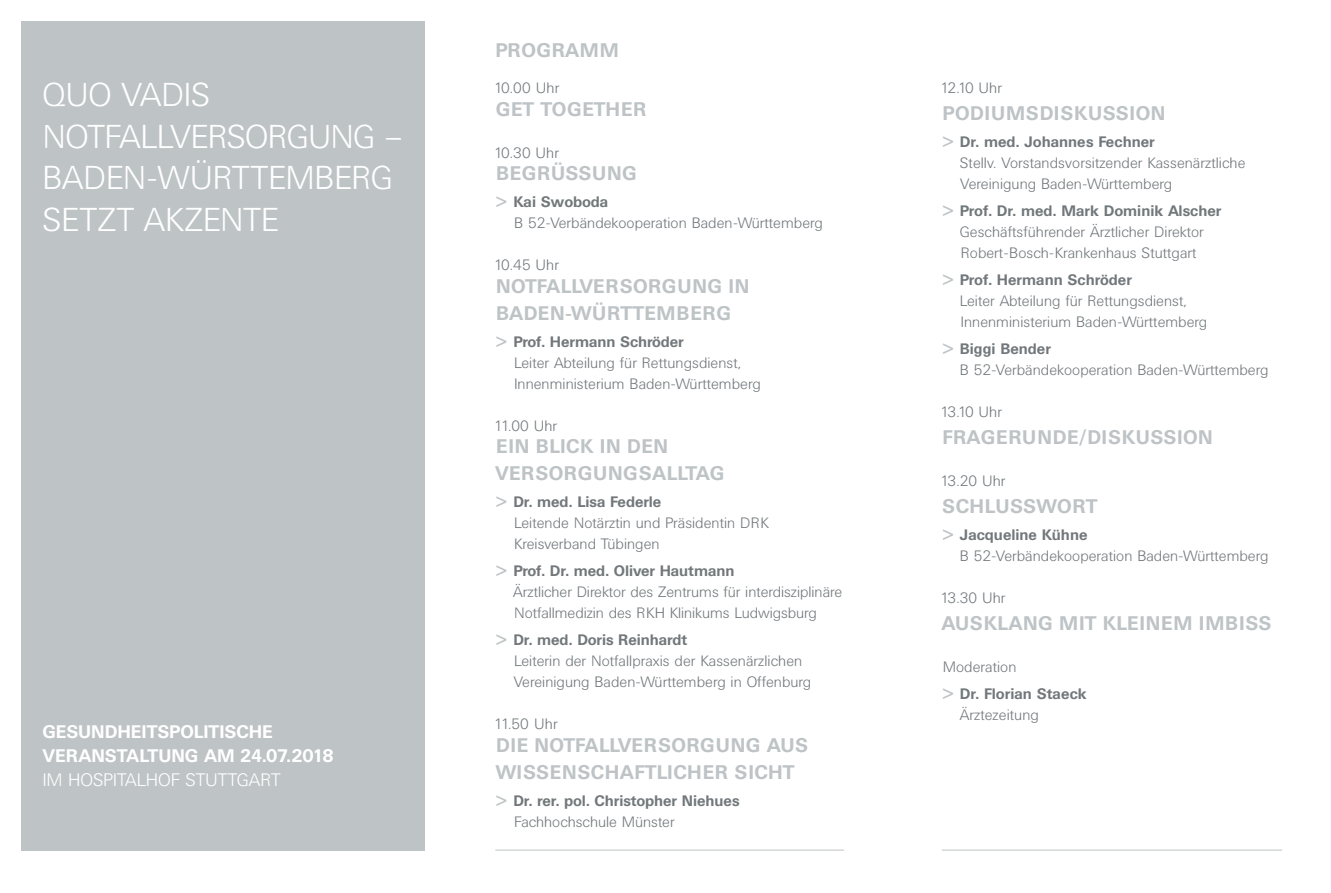
<style>
.page{position:relative;width:1331px;height:893px;background:#fff}
.page>*{position:absolute;margin:0;border:0;box-sizing:border-box;transform-origin:0 0}
.t1{font:300 33px/41.4px "Univers BQ";letter-spacing:-.015em;color:#fff}
.t2{font:700 19.5px/27px "Univers BQ";letter-spacing:.02em;color:#bec3c6}
.t3{font:700 18px/24px "Univers BQ";letter-spacing:-.005em;color:#fff}
.t4{font:300 18px "Univers BQ";letter-spacing:-.005em;color:#fff}
.t5{font:300 15px/21px "Univers BQ";color:#71777a}
.t6{font:700 15px/27px "Univers BQ";letter-spacing:-.005em;color:#71777a}
.s1{font-weight:700;color:#bec3c6}
.s2{font-weight:700}
.s3{color:#bec3c6}
.s4{font-weight:300}
</style>
<div class="page">
<div style="left:21px;top:21px;width:404px;height:829px;background:#bec3c6"></div>
<hr style="left:495px;top:850px;width:349px;height:1px;background:#bec3c6">
<hr style="left:942px;top:850px;width:340px;height:1px;background:#bec3c6">
<h2 class="t2" style="left:495px;top:38px;width:125px">PROGRAMM</h2>
<h1 class="t1" style="left:43px;top:75px;width:362px">QUO VADIS<br>NOTFALLVERSORGUNG –<br>BADEN-WÜRTTEMBERG<br>SETZT AKZENTE</h1>
<p class="t5" style="left:940px;top:78px;width:63px">12.10 Uhr</p>
<p class="t5" style="left:494px;top:78px;width:67px">10.00 Uhr</p>
<h2 class="t2" style="left:496px;top:96px;width:152px">GET TOGETHER</h2>
<p class="t5" style="left:494px;top:142px;width:66px">10.30 Uhr</p>
<h2 class="t2" style="left:496px;top:160px;width:142px">BEGRÜSSUNG</h2>
<p class="t5" style="left:514px;top:192px;width:310px;text-indent:-18px"><span class="s1">&gt;</span> <span class="s2">Kai Swoboda<br></span>B 52-Verbändekooperation Baden-Württemberg</p>
<p class="t5" style="left:494px;top:255px;width:66px">10.45 Uhr</p>
<h2 class="t2" style="left:496px;top:273px;width:255px">NOTFALLVERSORGUNG IN<br>BADEN-WÜRTTEMBERG</h2>
<p class="t5" style="left:514px;top:331px;width:248px;text-indent:-18px"><span class="s1">&gt;</span> <span class="s2">Prof. Hermann Schröder<br></span>Leiter Abteilung für Rettungsdienst,<br>Innenministerium Baden-Württemberg</p>
<p class="t5" style="left:494px;top:415px;width:65px">11.00 Uhr</p>
<h2 class="t2" style="left:495px;top:433px;width:231px">EIN BLICK IN DEN<br>VERSORGUNGSALLTAG</h2>
<p class="t5" style="left:514px;top:492px;width:256px;text-indent:-18px"><span class="s1">&gt;</span> <span class="s2">Dr. med. Lisa Federle<br></span>Leitende Notärztin und Präsidentin DRK<br>Kreisverband Tübingen</p>
<p class="t5" style="left:513px;top:561px;width:330px;text-indent:-17px"><span class="s1">&gt;</span> <span class="s2">Prof. Dr. med. Oliver Hautmann<br></span>Ärztlicher Direktor des Zentrums für interdisziplinäre<br>Notfallmedizin des RKH Klinikums Ludwigsburg</p>
<p class="t5" style="left:514px;top:630px;width:299px;text-indent:-17px"><span class="s1">&gt;</span> <span class="s2">Dr. med. Doris Reinhardt<br></span>Leiterin der Notfallpraxis der Kassenärzlichen<br>Vereinigung Baden-Württemberg in Offenburg</p>
<p class="t5" style="left:494px;top:714px;width:65px">11.50 Uhr</p>
<h2 class="t2" style="left:495px;top:732px;width:314px">DIE NOTFALLVERSORGUNG AUS<br>WISSENSCHAFTLICHER SICHT</h2>
<p class="t6" style="left:514px;top:790px;width:227px;line-height:21px;text-indent:-18px"><span class="s3">&gt;</span> Dr. rer. pol. Christopher Niehues<br><span class="s4">Fachhochschule Münster</span></p>
<h2 class="t2" style="left:943px;top:100px;width:224px">PODIUMSDISKUSSION</h2>
<p class="t5" style="left:960px;top:132px;width:287px;text-indent:-17px"><span class="s1">&gt;</span> <span class="s2">Dr. med. Johannes Fechner<br></span>Stellv. Vorstandsvorsitzender Kassenärztliche<br>Vereinigung Baden-Württemberg</p>
<p class="t5" style="left:943px;top:201px;width:280px;text-align:center"><span class="s1">&gt;</span> <span class="s2">Prof. Dr. med. Mark Dominik Alscher<br></span>Geschäftsführender Ärztlicher Direktor<br>Robert-Bosch-Krankenhaus Stuttgart</p>
<p class="t5" style="left:960px;top:270px;width:249px;text-indent:-17px"><span class="s1">&gt;</span> <span class="s2">Prof. Hermann Schröder<br></span>Leiter Abteilung für Rettungsdienst,<br>Innenministerium Baden-Württemberg</p>
<p class="t5" style="left:960px;top:339px;width:310px;text-indent:-17px"><span class="s1">&gt;</span> <span class="s2">Biggi Bender<br></span>B 52-Verbändekooperation Baden-Württemberg</p>
<p class="t5" style="left:940px;top:402px;width:63px">13.10 Uhr</p>
<h2 class="t2" style="left:943px;top:424px;width:272px">FRAGERUNDE/DISKUSSION</h2>
<p class="t5" style="left:940px;top:471px;width:66px">13.20 Uhr</p>
<h2 class="t2" style="left:942px;top:493px;width:157px">SCHLUSSWORT</h2>
<p class="t5" style="left:960px;top:525px;width:310px;text-indent:-17px"><span class="s1">&gt;</span> <span class="s2">Jacqueline Kühne<br></span>B 52-Verbändekooperation Baden-Württemberg</p>
<p class="t5" style="left:940px;top:588px;width:66px">13.30 Uhr</p>
<h2 class="t2" style="left:941px;top:610px;width:332px">AUSKLANG MIT KLEINEM IMBISS</h2>
<p class="t6" style="left:943px;top:654px;width:145px"><span class="s4">Moderation<br></span><span class="s3">&gt;</span> Dr. Florian Staeck</p>
<p class="t5" style="left:960px;top:705px;width:81px">Ärztezeitung</p>
<p class="t3" style="left:43px;top:720px;width:293px">GESUNDHEITSPOLITISCHE<br>VERANSTALTUNG AM 24.07.2018</p>
<p class="t4" style="left:43px;top:770px;width:240px">IM HOSPITALHOF STUTTGART</p>
</div>
